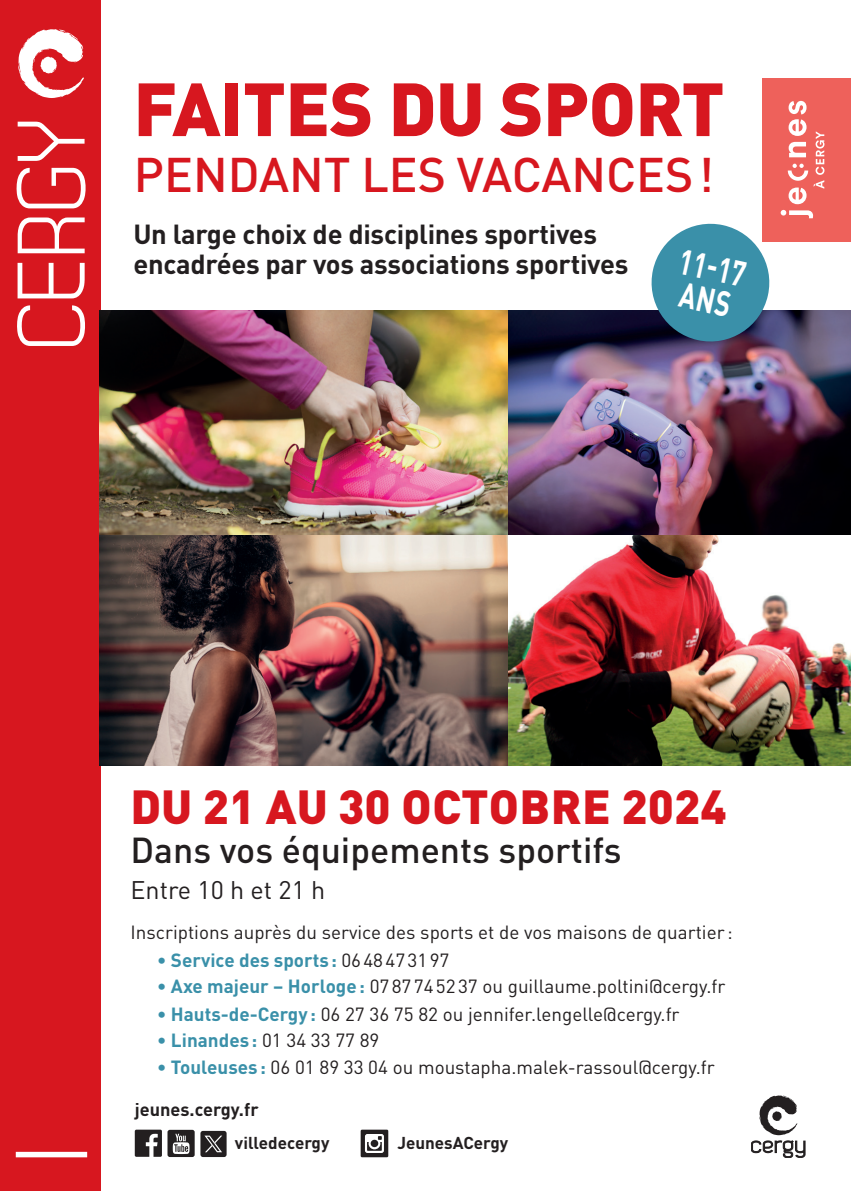
<style>
.page{position:relative;width:851px;height:1191px;background:#fff}
.page>*{position:absolute;margin:0;border:0;box-sizing:border-box;transform-origin:0 0}
.t1{font:900 74px "DIN Pro";letter-spacing:-.01em;color:#d7171f}
.t2{font:500 48px "DIN Pro";color:#d7171f}
.t3{font:900 47.2px "DIN Pro";color:#d7171f}
.t4{font:500 35.6px "DIN Pro";color:#231f20}
.t5{font:700 35px/32.2px "DIN Pro";color:#fff;scale:.74 1}
.t6{font:700 27.2px/30.6px "DIN Pro";letter-spacing:-.01em;color:#231f20}
.t7{font:25.2px "DIN Pro";color:#231f20}
.t8{font:18.8px "DIN Pro";color:#231f20}
.t9{font:700 18.8px "DIN Pro";color:#3a90a9}
.t10{font:700 18.2px "DIN Pro";color:#231f20}
.t11{font:700 17px "DIN Pro";color:#231f20}
.s1{font-weight:400;color:#231f20}
.s2{font-weight:700;color:#3a90a9}
</style>
<div class="page">
<div style="left:761px;top:78px;width:81px;height:163px;background:#ee615b"></div>
<svg style="left:780px;top:210px;width:33px;height:8px"></svg>
<svg style="left:787px;top:101px;width:37px;height:103px"></svg>
<div style="left:839px;top:78px;width:11px;height:163px;background:#ee615b"></div>
<svg style="left:751px;top:1095px;width:54px;height:62px"></svg>
<div style="left:0;top:0;width:101px;height:1191px;background:#d7171f"></div>
<div style="left:16px;top:1151px;width:71px;height:6px;background:#fff"></div>
<svg style="left:18px;top:29px;width:66px;height:69px"></svg>
<svg style="left:17px;top:305px;width:68px;height:41px"></svg>
<svg style="left:18px;top:263px;width:67px;height:35px"></svg>
<svg style="left:18px;top:217px;width:67px;height:36px"></svg>
<svg style="left:17px;top:168px;width:69px;height:40px"></svg>
<svg style="left:18px;top:122px;width:66px;height:39px"></svg>
<svg style="left:360px;top:1129px;width:28px;height:28px"></svg>
<svg style="left:135px;top:1129px;width:60px;height:28px"></svg>
<svg style="left:225px;top:1132px;width:2px;height:25px"></svg>
<div style="left:200px;top:1130px;width:26px;height:27px;background:#231f20;border-radius:3px"></div>
<svg style="left:204px;top:1135px;width:18px;height:17px"></svg>
<img style="left:99px;top:534px;width:409px;height:232px">
<img style="left:99px;top:310px;width:409px;height:224px">
<img style="left:508px;top:534px;width:342px;height:232px">
<img style="left:508px;top:310px;width:342px;height:224px">
<svg style="left:645px;top:218px;width:129px;height:129px"></svg>
<h1 class="t1" style="left:133px;top:50px;width:592px">FAITES DU SPORT</h1>
<h2 class="t2" style="left:134px;top:136px;width:581px">PENDANT LES VACANCES!</h2>
<h3 class="t6" style="left:133px;top:215px;width:496px">Un large choix de disciplines sportives encadrées par vos associations sportives</h3>
<h3 class="t5" style="left:683px;top:241px;width:93px;rotate:12deg">11-17<br>ANS</h3>
<h3 class="t3" style="left:130px;top:769px;width:597px">DU 21 AU 30 OCTOBRE 2024</h3>
<h3 class="t4" style="left:130px;top:821px;width:492px">Dans vos équipements sportifs</h3>
<h3 class="t7" style="left:130px;top:870px;width:196px">Entre 10 h et 21 h</h3>
<p class="t8" style="left:130px;top:917px;width:603px">Inscriptions auprès du service des sports et de vos maisons de quartier :</p>
<p class="t9" style="left:157px;top:944px;width:293px">• Service des sports: <span class="s1">0648473197</span></p>
<p class="t8" style="left:157px;top:971px;width:569px"><span class="s2">• Axe majeur – Horloge:</span> 0787745237 ou guillaume.poltini@cergy.fr</p>
<p class="t8" style="left:157px;top:999px;width:523px"><span class="s2">• Hauts-de-Cergy :</span> 06 27 36 75 82 ou jennifer.lengelle@cergy.fr</p>
<p class="t9" style="left:157px;top:1025px;width:224px">• Linandes: <span class="s1">01 34 33 77 89</span></p>
<p class="t8" style="left:157px;top:1052px;width:559px"><span class="s2">• Touleuses:</span> 06 01 89 33 04 ou moustapha.malek-rassoul@cergy.fr</p>
<p class="t10" style="left:135px;top:1093px;width:125px">jeunes.cergy.fr</p>
<p class="t11" style="left:235px;top:1128px;width:96px">villedecergy</p>
<p class="t11" style="left:397px;top:1128px;width:112px">JeunesACergy</p>
</div>
